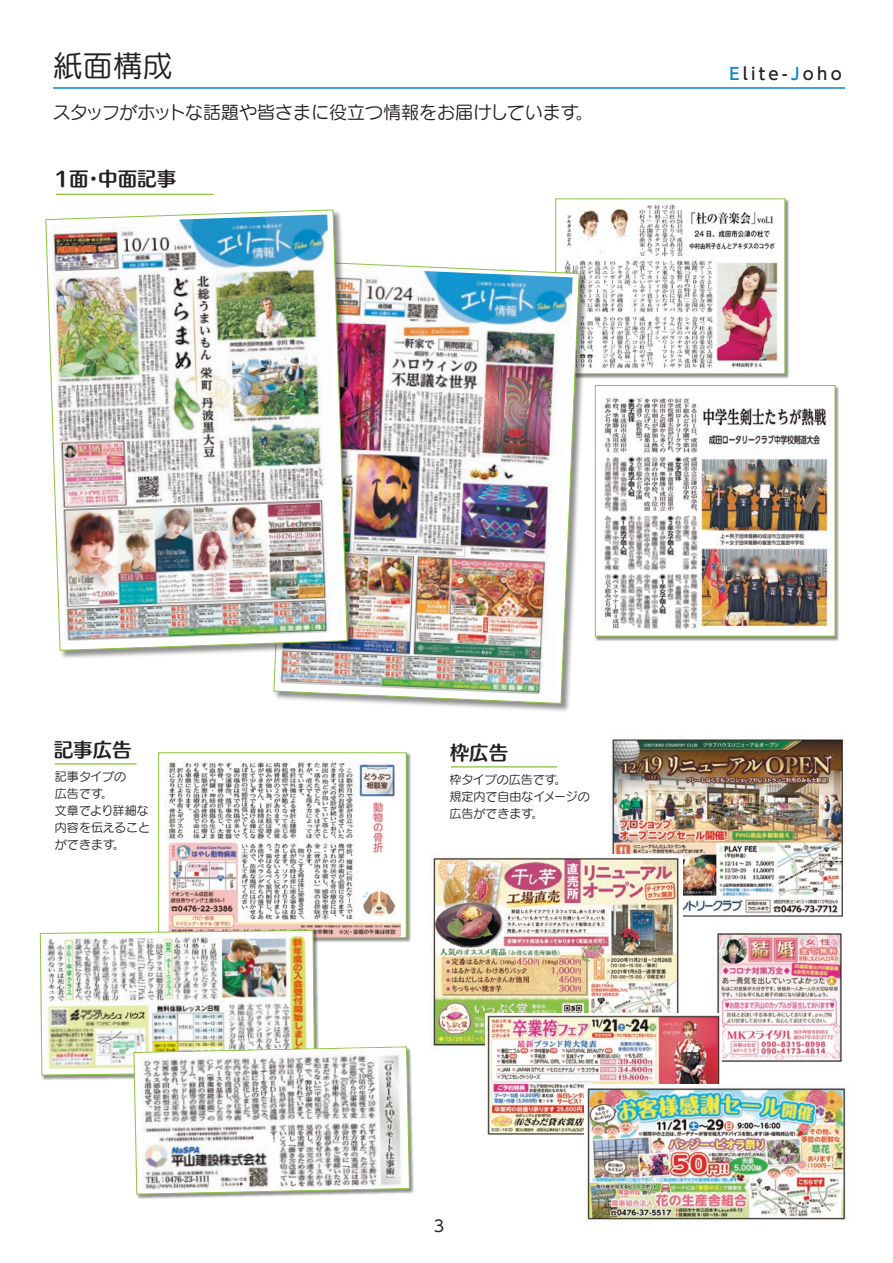
<style>
.page{position:relative;width:893px;height:1263px;background:#fff}
.page>*{position:absolute;margin:0;border:0;box-sizing:border-box;transform-origin:0 0}
.t1{font:30px "Seurat Pro M";color:#231f20}
.t2{font:19.5px "Humming Std B";color:#231f20}
.t3{font:18px "Seurat Pro M";color:#231f20}
.t4{font:500 16.5px "UD Shin Go Pr 6";letter-spacing:.2em;color:#231f20}
.エリート情報本文{font:15.9px "UD Shin Go Pro";color:#231f20}
.t5{font:12px/17px "Seurat Pro M";color:#231f20}
.s1{color:#0089cf}
</style>
<div class="page">
<img style="left:590px;top:198px;width:199px;height:180px">
<div style="left:556px;top:199px;width:229px;height:175px;background:#fff"></div>
<div style="left:555px;top:198px;width:230px;height:176px;border:1px solid #8bc63e"></div>
<img style="left:566px;top:204px;width:212px;height:165px">
<img style="left:594px;top:385px;width:245px;height:256px">
<div style="left:595px;top:385px;width:240px;height:251px;background:#fff"></div>
<div style="left:595px;top:385px;width:240px;height:252px;border:1px solid #8bc63e"></div>
<img style="left:601px;top:398px;width:228px;height:231px">
<img style="left:404px;top:259px;width:186px;height:452px">
<svg style="left:273px;top:260px;width:307px;height:444px"></svg>
<img style="left:279px;top:266px;width:294px;height:429px">
<img style="left:407px;top:753px;width:4px;height:188px">
<div style="left:158px;top:752px;width:249px;height:186px;border:1px solid #8bc63e"></div>
<img style="left:167px;top:762px;width:233px;height:167px">
<hr style="left:56px;top:194px;width:157px;height:1px;background:#8bc63e">
<hr style="left:55px;top:763px;width:81px;height:1px;background:#8bc63e">
<hr style="left:451px;top:766px;width:106px;height:1px;background:#8bc63e">
<hr style="left:53px;top:87px;width:792px;height:2px;background:#0089cf">
<img style="left:609px;top:735px;width:234px;height:182px">
<img style="left:433px;top:854px;width:249px;height:194px">
<img style="left:717px;top:933px;width:125px;height:129px">
<img style="left:137px;top:1049px;width:277px;height:150px">
<img style="left:39px;top:929px;width:371px;height:266px">
<img style="left:140px;top:1047px;width:265px;height:145px">
<img style="left:61px;top:260px;width:297px;height:401px">
<img style="left:45px;top:209px;width:303px;height:442px">
<img style="left:51px;top:215px;width:290px;height:426px">
<img style="left:486px;top:1013px;width:235px;height:122px">
<img style="left:584px;top:1085px;width:262px;height:138px">
<p class="t1" style="left:53px;top:46px;width:121px">紙面構成</p>
<p class="t3" style="left:53px;top:100px;width:542px">スタッフがホットな話題や皆さまに役立つ情報をお届けしています。</p>
<p class="t2" style="left:55px;top:164px;width:123px">1面・中面記事</p>
<p class="t4" style="left:729px;top:60px;width:114px"><span class="s1">E</span>lite-<span class="s1">J</span>oho</p>
<p class="t2" style="left:54px;top:735px;width:79px">記事広告</p>
<p class="t5" style="left:55px;top:768px;width:97px">記事タイプの<br>広告です。<br>文章でより詳細な内容を伝えることができます。</p>
<p class="t5" style="left:449px;top:771px;width:142px">枠タイプの広告です。<br>規定内で自由なイメージの広告ができます。</p>
<p class="t2" style="left:450px;top:738px;width:60px">枠広告</p>
<p class="エリート情報本文" style="left:434px;top:1213px;width:12px">3</p>
</div>
